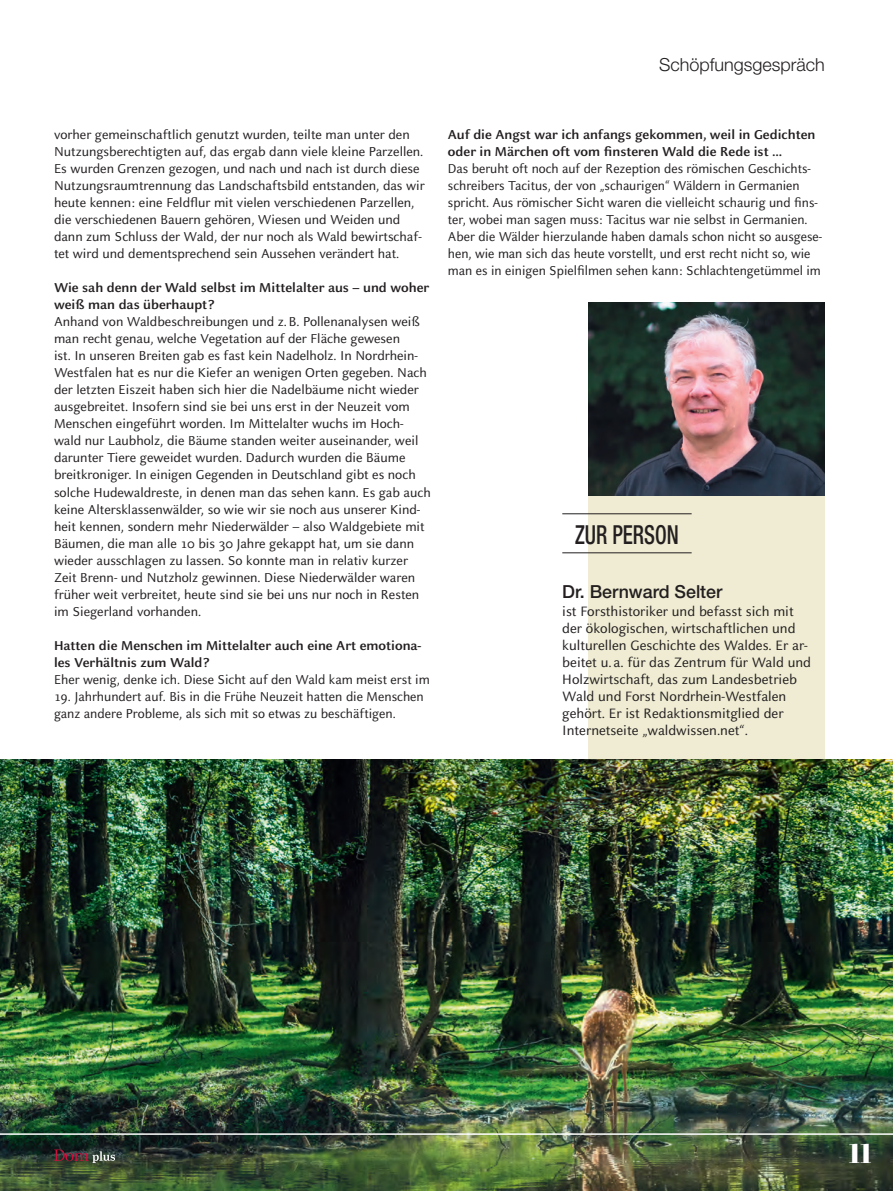
<style>
.page{position:relative;width:893px;height:1191px;background:#fff}
.page>*{position:absolute;margin:0;border:0;box-sizing:border-box;transform-origin:0 0}
.t1{font:27px "Abril Fatface";color:#fff}
.t2{font:500 condensed 26.25px "Helvetica Neue LT Std";color:#231f20;scale:.8 1}
.t3{font:300 18px "Helvetica Neue LT Std";color:#231f20}
.t4{font:500 18px "Helvetica Neue LT Std";color:#231f20}
.t5{font:15px/17px "Celeste Sans";color:#231f20}
.t6{font:14.25px/17px "Celeste Sans";color:#231f20}
.t7{font:700 14.25px/17px "Celeste Sans";color:#231f20}
</style>
<div class="page">
<img style="left:0;top:759px;width:893px;height:432px">
<svg style="left:54px;top:1149px;width:61px;height:14px"></svg>
<img style="left:588px;top:302px;width:237px;height:194px">
<div style="left:588px;top:496px;width:237px;height:262px;background:#efecd3"></div>
<hr style="left:562px;top:513px;width:130px;height:1px;background:#231f20">
<hr style="left:562px;top:552px;width:130px;height:1px;background:#231f20">
<hr style="left:0;top:1133px;width:893px;height:1px;background:#fff">
<p class="t3" style="left:659px;top:54px;width:167px">Schöpfungsgespräch</p>
<p class="t6" style="left:54px;top:126px;width:372px">vorher gemeinschaftlich genutzt wurden, teilte man unter den Nutzungsberechtigten auf, das ergab dann viele kleine Parzellen.<br>Es wurden Grenzen gezogen, und nach und nach ist durch diese Nutzungsraumtrennung das Landschaftsbild entstanden, das wir heute kennen: eine Feldflur mit vielen verschiedenen Parzellen, die verschiedenen Bauern gehören, Wiesen und Weiden und dann zum Schluss der Wald, der nur noch als Wald bewirtschaf&shy;tet wird und dementsprechend sein Aussehen verändert hat.</p>
<p class="t7" style="left:54px;top:279px;width:377px">Wie sah denn der Wald selbst im Mittelalter aus – und woher weiß man das überhaupt?</p>
<p class="t6" style="left:54px;top:313px;width:378px">Anhand von Waldbeschreibungen und z.B. Pollenanalysen weiß man recht genau, welche Vegetation auf der Fläche gewesen<br>ist. In unseren Breiten gab es fast kein Nadelholz. In Nordrhein-Westfalen hat es nur die Kiefer an wenigen Orten gegeben. Nach der letzten Eiszeit haben sich hier die Nadelbäume nicht wieder ausgebreitet. Insofern sind sie bei uns erst in der Neuzeit vom Menschen eingeführt worden. Im Mittelalter wuchs im Hoch&shy;wald nur Laubholz, die Bäume standen weiter auseinander, weil darunter Tiere geweidet wurden. Dadurch wurden die Bäume breitkroniger. In einigen Gegenden in Deutschland gibt es noch solche Hudewaldreste, in denen man das sehen kann. Es gab auch keine Altersklassenwälder, so wie wir sie noch aus unserer Kind&shy;heit kennen, sondern mehr Niederwälder – also Waldgebiete mit Bäumen, die man alle 10 bis 30 Jahre gekappt hat, um sie dann wieder ausschlagen zu lassen. So konnte man in relativ kurzer Zeit Brenn- und Nutzholz gewinnen. Diese Niederwälder waren früher weit verbreitet, heute sind sie bei uns nur noch in Resten im Siegerland vorhanden.</p>
<p class="t7" style="left:54px;top:637px;width:369px">Hatten die Menschen im Mittelalter auch eine Art emotiona&shy;les Verhältnis zum Wald?</p>
<p class="t6" style="left:54px;top:671px;width:377px">Eher wenig, denke ich. Diese Sicht auf den Wald kam meist erst im</p>
<p class="t6" style="left:54px;top:688px;width:371px">19. Jahrhundert auf. Bis in die Frühe Neuzeit hatten die Menschen ganz andere Probleme, als sich mit so etwas zu beschäftigen.</p>
<p class="t7" style="left:448px;top:126px;width:369px">Auf die Angst war ich anfangs gekommen, weil in Gedichten oder in Märchen oft vom finsteren Wald die Rede ist …</p>
<p class="t6" style="left:448px;top:160px;width:375px">Das beruht oft noch auf der Rezeption des römischen Geschichts&shy;schreibers Tacitus, der von „schaurigen“ Wäldern in Germanien spricht. Aus römischer Sicht waren die vielleicht schaurig und fins&shy;ter, wobei man sagen muss: Tacitus war nie selbst in Germanien.<br>Aber die Wälder hierzulande haben damals schon nicht so ausgese&shy;hen, wie man sich das heute vorstellt, und erst recht nicht so, wie man es in einigen Spielfilmen sehen kann: Schlachtengetümmel im</p>
<h2 class="t2" style="left:575px;top:519px;width:131px">ZUR PERSON</h2>
<p class="t4" style="left:562px;top:581px;width:162px">Dr. Bernward Selter</p>
<p class="t5" style="left:562px;top:602px;width:250px">ist Forsthistoriker und befasst sich mit der ökologischen, wirtschaftlichen und kulturellen Geschichte des Waldes. Er ar&shy;beitet u. a. für das Zentrum für Wald und Holzwirtschaft, das zum Landesbetrieb Wald und Forst Nordrhein-Westfalen gehört. Er ist Redaktionsmitglied der Internetseite „waldwissen.net“.</p>
<h1 class="t1" style="left:849px;top:1134px;width:24px">11</h1>
</div>
